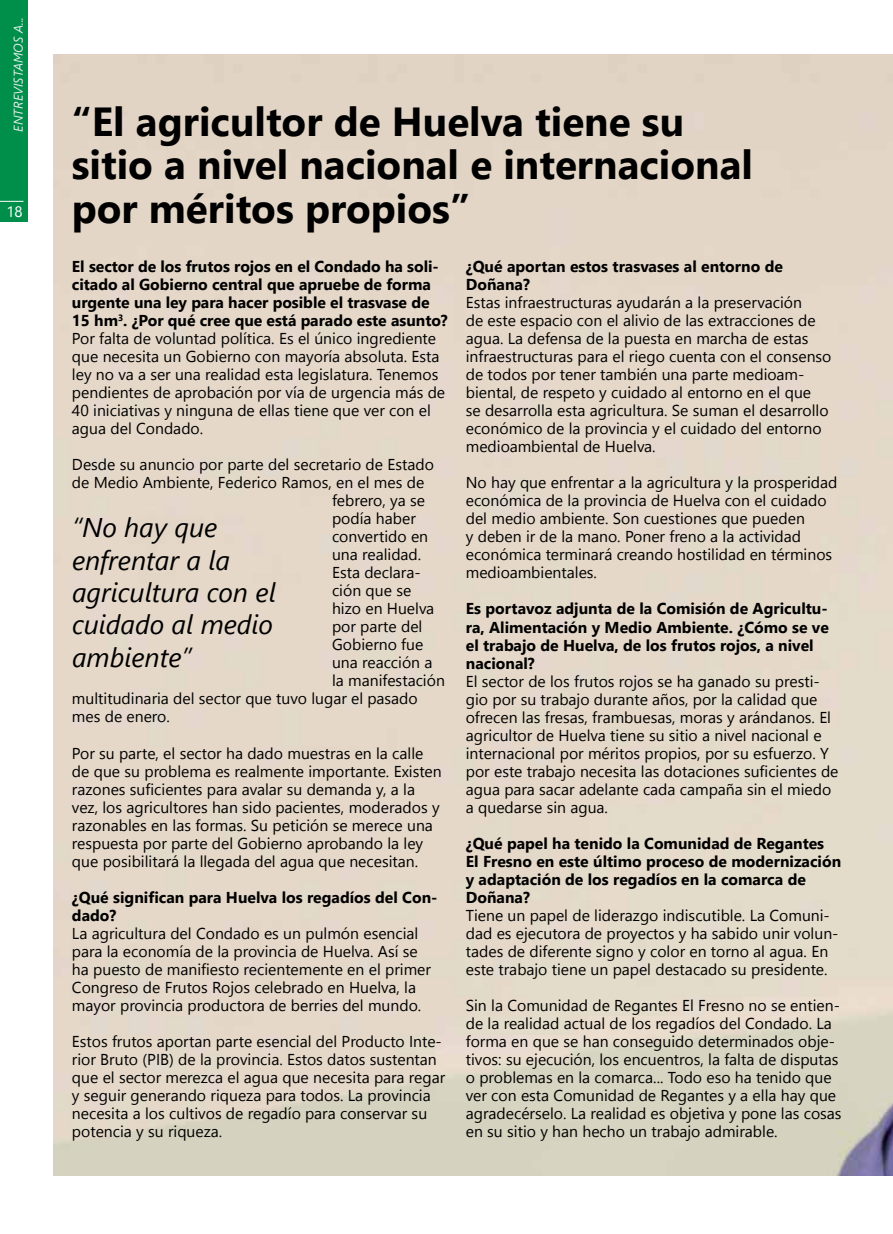
<style>
.page{position:relative;width:893px;height:1234px;background:#fff}
.page>*{position:absolute;margin:0;border:0;box-sizing:border-box;transform-origin:0 0}
.t1{font:700 40.5px/43.5px "Segoe UI";color:#000}
.t2{font:italic 27px/32.4px "Segoe UI";color:#000}
.t3{font:15.75px/18px "Segoe UI";color:#000}
.t4{font:700 15.75px/18px "Segoe UI";color:#000}
.t5{font:15px "Segoe UI";color:#fff}
.t6{font:italic 12.75px "Segoe UI";color:#fff}
.s1{font-weight:700}
</style>
<div class="page">
<img style="left:54px;top:55px;width:839px;height:1120px">
<div style="left:0;top:0;width:27px;height:221px;background:#008e4b"></div>
<svg style="left:0;top:201px;width:24px;height:1px"></svg>
<p class="t6" style="left:9px;top:131px;width:116px;rotate:-90deg">ENTREVISTAMOS A...</p>
<p class="t5" style="left:6px;top:199px;width:18px">18</p>
<h1 class="t1" style="left:72px;top:99px;width:683px">“El agricultor de Huelva tiene su sitio a nivel nacional e internacional por méritos propios”</h1>
<p class="t3" style="left:72px;top:257px;width:377px"><span class="s1">El sector de los frutos rojos en el Condado ha soli&shy;citado al Gobierno central que apruebe de forma urgente una ley para hacer posible el trasvase de 15 hm</span><sup>3</sup><span class="s1">. ¿Por qué cree que está parado este asunto?<br></span>Por falta de voluntad política. Es el único ingrediente que necesita un Gobierno con mayoría absoluta. Esta ley no va a ser una realidad esta legislatura. Tenemos pendientes de aprobación por vía de urgencia más de 40 iniciativas y ninguna de ellas tiene que ver con el agua del Condado.</p>
<p class="t3" style="left:72px;top:455px;width:363px">Desde su anuncio por parte del secretario de Estado</p>
<p class="t3" style="left:72px;top:473px;width:354px">de Medio Ambiente, Federico Ramos, en el mes de</p>
<p class="t3" style="left:332px;top:491px;width:95px">febrero, ya se</p>
<p class="t3" style="left:332px;top:509px;width:85px">podía haber</p>
<p class="t3" style="left:332px;top:527px;width:98px">convertido en</p>
<p class="t3" style="left:332px;top:545px;width:91px">una realidad.</p>
<p class="t3" style="left:332px;top:563px;width:90px">Esta declara-</p>
<p class="t3" style="left:332px;top:581px;width:81px">ción que se</p>
<p class="t3" style="left:332px;top:599px;width:104px">hizo en Huelva</p>
<p class="t3" style="left:332px;top:617px;width:92px">por parte del</p>
<p class="t3" style="left:332px;top:635px;width:93px">Gobierno fue</p>
<p class="t3" style="left:332px;top:653px;width:102px">una reacción a</p>
<p class="t3" style="left:332px;top:671px;width:114px">la manifestación</p>
<p class="t3" style="left:72px;top:689px;width:347px">multitudinaria del sector que tuvo lugar el pasado</p>
<p class="t3" style="left:72px;top:707px;width:99px">mes de enero.</p>
<p class="t3" style="left:72px;top:743px;width:371px">Por su parte, el sector ha dado muestras en la calle de que su problema es realmente importante. Existen razones suficientes para avalar su demanda y, a la vez, los agricultores han sido pacientes, moderados y razonables en las formas. Su petición se merece una respuesta por parte del Gobierno aprobando la ley que posibilitará la llegada del agua que necesitan.</p>
<p class="t4" style="left:72px;top:887px;width:367px">¿Qué significan para Huelva los regadíos del Con&shy;dado?</p>
<p class="t3" style="left:72px;top:923px;width:360px">La agricultura del Condado es un pulmón esencial para la economía de la provincia de Huelva. Así se ha puesto de manifiesto recientemente en el primer Congreso de Frutos Rojos celebrado en Huelva, la mayor provincia productora de berries del mundo.</p>
<p class="t3" style="left:72px;top:1031px;width:375px">Estos frutos aportan parte esencial del Producto I nte&shy;rior Bruto (PIB) de la provincia. Estos datos sustentan que el sector merezca el agua que necesita para regar y seguir generando riqueza para todos. La provincia necesita a los cultivos de regadío para conservar su potencia y su riqueza.</p>
<p class="t4" style="left:466px;top:257px;width:319px">¿Qué aportan estos trasvases al entorno de<br>Doñana?</p>
<p class="t3" style="left:466px;top:293px;width:367px">Estas infraestructuras ayudarán a la preservación<br>de este espacio con el alivio de las extracciones de agua. La defensa de la puesta en marcha de estas infraestructuras para el riego cuenta con el consenso de todos por tener también una parte medioam&shy;biental, de respeto y cuidado al entorno en el que<br>se desarrolla esta agricultura. Se suman el desarrollo económico de la provincia y el cuidado del entorno medioambiental de Huelva.</p>
<p class="t3" style="left:466px;top:473px;width:373px">No hay que enfrentar a la agricultura y la prosperidad económica de la provincia de Huelva con el cuidado del medio ambiente. Son cuestiones que pueden<br>y deben ir de la mano. Poner freno a la actividad económica terminará creando hostilidad en términos medioambientales.</p>
<p class="t4" style="left:466px;top:599px;width:365px">Es portavoz adjunta de la Comisión de Agricultu&shy;ra, Alimentación y Medio Ambiente. ¿Cómo se ve el trabajo de Huelva, de los frutos rojos, a nivel nacional?</p>
<p class="t3" style="left:466px;top:671px;width:374px">El sector de los frutos rojos se ha ganado su presti&shy;gio por su trabajo durante años, por la calidad que ofrecen las fresas, frambuesas, moras y arándanos. El agricultor de Huelva tiene su sitio a nivel nacional e internacional por méritos propios, por su esfuerzo. Y por este trabajo necesita las dotaciones suficientes de agua para sacar adelante cada campaña sin el miedo a quedarse sin agua.</p>
<p class="t4" style="left:466px;top:833px;width:377px">¿Qué papel ha tenido la Comunidad de Regantes<br>El Fresno en este último proceso de modernización y adaptación de los regadíos en la comarca de Doñana?</p>
<p class="t3" style="left:466px;top:905px;width:374px">Tiene un papel de liderazgo indiscutible. La Comuni&shy;dad es ejecutora de proyectos y ha sabido unir volun&shy;tades de diferente signo y color en torno al agua. En este trabajo tiene un papel destacado su presidente.</p>
<p class="t3" style="left:466px;top:995px;width:377px">Sin la Comunidad de Regantes El Fresno no se entien&shy;de la realidad actual de los regadíos del Condado. La forma en que se han conseguido determinados obje&shy;tivos: su ejecución, los encuentros, la falta de disputas o problemas en la comarca... Todo eso ha tenido que ver con esta Comunidad de Regantes y a ella hay que agradecérselo. La realidad es objetiva y pone las cosas en su sitio y han hecho un trabajo admirable.</p>
<h2 class="t2" style="left:72px;top:510px;width:205px">“No hay que enfrentar a la agricultura con el cuidado al medio ambiente”</h2>
</div>
